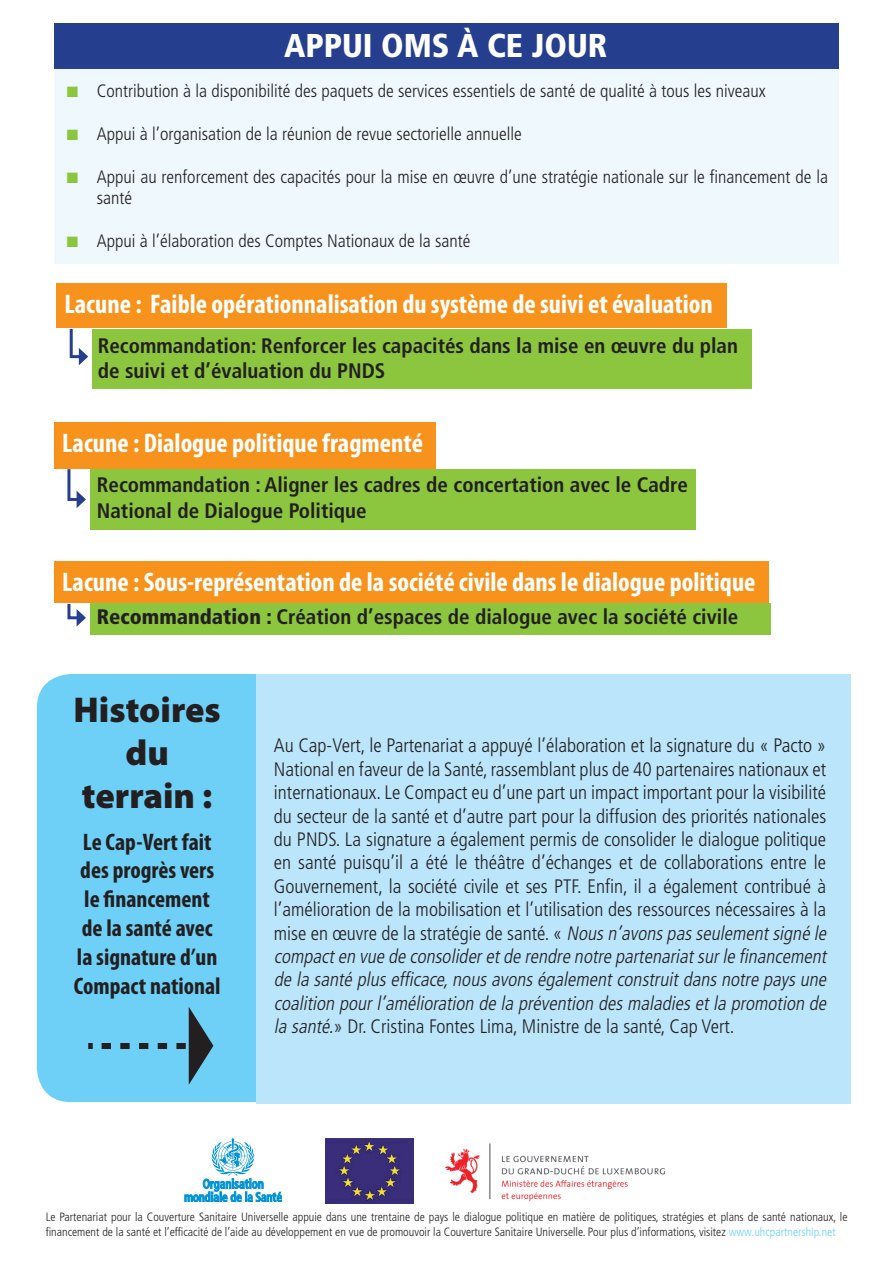
<style>
.page{position:relative;width:893px;height:1263px;background:#fff}
.page>*{position:absolute;margin:0;border:0;box-sizing:border-box;transform-origin:0 0}
.t1{font:900 36px/43.2px "Myriad Pro";color:#231f20;text-align:center}
.t2{font:900 condensed 33px "Frutiger LT Std";color:#fff}
.t3{font:700 condensed 27px "Myriad Pro";color:#fff}
.t4{font:700 condensed 24px/28.8px "Myriad Pro";color:#231f20;text-align:center}
.t5{font:700 condensed 21px/25.2px "Frutiger LT Std";color:#231f20}
.t6{font:300 condensed 19.5px/23.4px "Frutiger LT Std";color:#231f20}
.t7{font:300 condensed 18px/21.6px "Frutiger LT Std";color:#231f20}
.t8{font:300 condensed 12px/14.4px "Frutiger LT Std";color:#231f20}
.s1{color:#8bc63e}
.s2{font-weight:900}
.s3{font-style:italic}
.s4{color:#6ed0f6}
</style>
<div class="page">
<div style="left:92px;top:329px;width:660px;height:59px;background:#8bc63e"></div>
<div style="left:90px;top:469px;width:606px;height:60px;background:#8bc63e"></div>
<div style="left:90px;top:603px;width:681px;height:32px;background:#8bc63e"></div>
<div style="left:54px;top:66px;width:784px;height:198px;background:#eef8fd"></div>
<img style="left:325px;top:1139px;width:89px;height:64px">
<svg style="left:185px;top:1138px;width:97px;height:64px"></svg>
<img style="left:445px;top:1143px;width:220px;height:59px">
<div style="left:37px;top:674px;width:295px;height:428px;background:#6ed0f6;border-radius:34px"></div>
<div style="left:256px;top:674px;width:594px;height:429px;background:#bbe5fa"></div>
<div style="left:54px;top:23px;width:785px;height:46px;background:#253f8e"></div>
<div style="left:56px;top:283px;width:671px;height:45px;background:#f7931d"></div>
<div style="left:54px;top:422px;width:381px;height:47px;background:#f7931d"></div>
<div style="left:54px;top:561px;width:715px;height:42px;background:#f7931d"></div>
<svg style="left:69px;top:328px;width:19px;height:37px"></svg>
<svg style="left:67px;top:469px;width:19px;height:39px"></svg>
<svg style="left:67px;top:603px;width:19px;height:23px"></svg>
<svg style="left:88px;top:1043px;width:5px;height:6px"></svg>
<svg style="left:102px;top:1007px;width:111px;height:77px"></svg>
<h2 class="t2" style="left:284px;top:25px;width:19px">APPUI</h2>
<h2 class="t2" style="left:381px;top:25px;width:225px">oms à ce jour</h2>
<p class="t7" style="left:67px;top:80px;width:700px"><span class="s1">■</span> Contribution à la disponibilité des paquets de services essentiels de santé de qualité à tous les niveaux</p>
<p class="t7" style="left:67px;top:123px;width:456px"><span class="s1">■</span> Appui à l’organisation de la réunion de revue sectorielle annuelle</p>
<p class="t7" style="left:97px;top:166px;width:733px;text-indent:-30px"><span class="s1">■</span> Appui au renforcement des capacités pour la mise en œuvre d’une stratégie nationale sur le financement de la santé</p>
<p class="t7" style="left:67px;top:231px;width:405px"><span class="s1">■</span> Appui à l’élaboration des Comptes Nationaux de la santé</p>
<h3 class="t3" style="left:64px;top:289px;width:650px">Lacune : Faible opérationnalisation du système de suivi et évaluation</h3>
<p class="t5" style="left:98px;top:333px;width:642px">Recommandation: Renforcer les capacités dans la mise en œuvre du plan de suivi et d’évaluation du PNDS</p>
<h3 class="t3" style="left:62px;top:428px;width:362px">Lacune : Dialogue politique fragmenté</h3>
<p class="t5" style="left:97px;top:473px;width:593px">Recommandation : Aligner les cadres de concertation avec le Cadre<br>National de Dialogue Politique</p>
<h3 class="t3" style="left:62px;top:567px;width:695px">Lacune : Sous-représentation de la société civile dans le dialogue politique</h3>
<p class="t5" style="left:97px;top:604px;width:643px"><span class="s2">Recommandation :</span> Création d’espaces de dialogue avec la société civile</p>
<h1 class="t1" style="left:74px;top:688px;width:149px">Histoires du terrain :</h1>
<p class="t4" style="left:74px;top:827px;width:148px">Le Cap-Vert fait des progrès vers le financement de la santé avec la signature d’un<br>Compact national</p>
<p class="t6" style="left:274px;top:734px;width:558px">Au Cap-Vert, le Partenariat a appuyé l’élaboration et la signature du « Pacto » National en faveur de la Santé, rassemblant plus de 40 partenaires nationaux et internationaux. Le Compact eu d’une part un impact important pour la visibilité du secteur de la santé et d’autre part pour la diffusion des priorités nationales du PNDS. La signature a également permis de consolider le dialogue politique en santé puisqu’il a été le théâtre d’échanges et de collaborations entre le Gouvernement, la société civile et ses PTF. Enfin, il a également contribué à l’amélioration de la mobilisation et l’utilisation des ressources nécessaires à la mise en œuvre de la stratégie de santé. « <span class="s3">Nousn’avonspasseulementsigné le compacten vue de consolideretde rendre notre partenariatsurle financement de la santé plusefficace,nousavonségalementconstruitdansnotre paysune coalition pourl’amélioration de la prévention desmaladiesetla promotion de la santé.</span>» Dr. Cristina Fontes Lima, Ministre de la santé, Cap Vert.</p>
<p class="t8" style="left:46px;top:1210px;width:803px">Le Partenariat pour la Couverture Sanitaire Universelle appuie dans une trentaine de pays le dialogue politique en matière de politiques, stratégies et plans de santé nationaux, le financement de la santé et l’efficacité de l’aide au développement en vue de promouvoir la Couverture Sanitaire Universelle. Pour plus d’informations, visitez <span class="s4">www.uhcpartnership.net</span></p>
</div>
